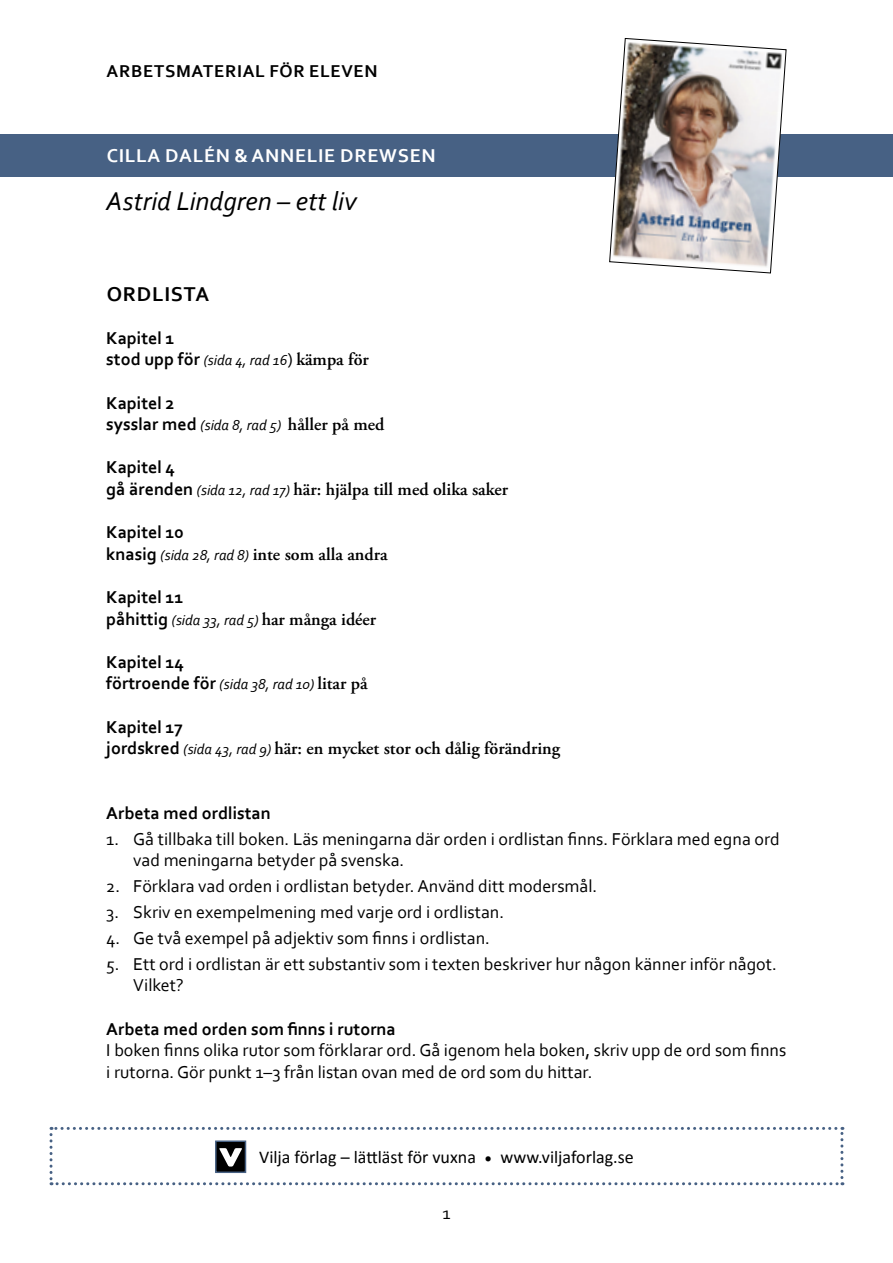
<style>
.page{position:relative;width:893px;height:1263px;background:#fff}
.page>*{position:absolute;margin:0;border:0;box-sizing:border-box;transform-origin:0 0}
.t1{font:italic 27px "Corbel";color:#000}
.t2{font:700 21px "Corbel";letter-spacing:.04em;color:#000}
.t3{font:700 19.5px "Corbel";letter-spacing:.04em;color:#fff}
.t4{font:18px/21.6px "Corbel";color:#000}
.t5{font:600 18px "Adobe Garamond Pro";color:#000}
.t6{font:700 18px "Corbel";color:#000}
.t7{font:18px "Calibri";color:#000}
.t8{font:700 18px "Corbel";letter-spacing:.04em;color:#000}
.t9{font:italic 15px "Corbel";color:#000}
.s1{font-weight:700;font-style:normal;font-size:18px}
.s2{font-style:normal;font-size:18px}
.s3{font-family:"Adobe Garamond Pro";font-weight:600;font-style:normal;font-size:18px}
.s4{font-family:"Corbel";font-weight:700}
.s5{font-family:"Corbel";font-weight:400;font-style:italic;font-size:15px}
</style>
<div class="page">
<div style="left:0;top:134px;width:893px;height:42px;background:#476184"></div>
<img style="left:609px;top:38px;width:177px;height:235px">
<svg style="left:50px;top:1127px;width:793px;height:58px"></svg>
<div style="left:215px;top:1140px;width:31px;height:33px;border:2px solid #476184"></div>
<p class="t8" style="left:107px;top:60px;width:272px">ARBETSMATERIAL FÖR ELEVEN</p>
<p class="t3" style="left:107px;top:144px;width:331px">CILLA DALÉN &amp; ANNELIE DREWSEN</p>
<h1 class="t1" style="left:106px;top:184px;width:252px">Astrid Lindgren – ett liv</h1>
<p class="t2" style="left:107px;top:281px;width:104px">ORDLISTA</p>
<p class="t6" style="left:106px;top:327px;width:70px">Kapitel 1</p>
<p class="t9" style="left:106px;top:351px;width:264px"><span class="s1">stod upp för</span> (sida 4, rad 16<span class="s2">)</span> <span class="s3">kämpa för</span></p>
<p class="t6" style="left:106px;top:391px;width:70px">Kapitel 2</p>
<p class="t9" style="left:106px;top:416px;width:280px"><span class="s1">sysslar med</span> (sida 8, rad 5) <span class="s3">håller på med</span></p>
<p class="t6" style="left:106px;top:456px;width:70px">Kapitel 4</p>
<p class="t5" style="left:106px;top:479px;width:403px"><span class="s4">gå ärenden</span> <span class="s5">(sida 12, rad 17)</span> här: hjälpa till med olika saker</p>
<p class="t6" style="left:106px;top:521px;width:79px">Kapitel 10</p>
<p class="t5" style="left:106px;top:544px;width:283px"><span class="s4">knasig</span> <span class="s5">(sida 28, rad 8)</span> inte som alla andra</p>
<p class="t6" style="left:106px;top:586px;width:79px">Kapitel 11</p>
<p class="t9" style="left:106px;top:610px;width:271px"><span class="s1">påhittig</span> (sida 33, rad 5) <span class="s3">har många idéer</span></p>
<p class="t6" style="left:106px;top:651px;width:79px">Kapitel 14</p>
<p class="t9" style="left:106px;top:675px;width:263px"><span class="s1">förtroende för</span> (sida 38, rad 10) <span class="s3">litar på</span></p>
<p class="t6" style="left:106px;top:715px;width:78px">Kapitel 17</p>
<p class="t5" style="left:106px;top:738px;width:455px"><span class="s4">jordskred</span> <span class="s5">(sida 43, rad 9)</span> här: en mycket stor och dålig förändring</p>
<p class="t6" style="left:106px;top:802px;width:166px">Arbeta med ordlistan</p>
<p class="t4" style="left:133px;top:828px;width:648px;text-indent:-27px">1. Gå tillbaka till boken. Läs meningarna där orden i ordlistan finns. Förklara med egna ord vad meningarna betyder på svenska.</p>
<p class="t4" style="left:106px;top:875px;width:492px">2. Förklara vad orden i ordlistan betyder. Använd ditt modersmål.</p>
<p class="t4" style="left:106px;top:901px;width:399px">3. Skriv en exempelmening med varje ord i ordlistan.</p>
<p class="t4" style="left:106px;top:927px;width:385px">4. Ge två exempel på adjektiv som finns i ordlistan.</p>
<p class="t4" style="left:133px;top:953px;width:645px;text-indent:-27px">5. Ett ord i ordlistan är ett substantiv som i texten beskriver hur någon känner inför något.<br>Vilket?</p>
<p class="t6" style="left:106px;top:1017px;width:291px">Arbeta med orden som finns i rutorna</p>
<p class="t4" style="left:106px;top:1039px;width:681px">I boken finns olika rutor som förklarar ord. Gå igenom hela boken, skriv upp de ord som finns i rutorna. Gör punkt 1–3 från listan ovan med de ord som du hittar.</p>
<p class="t7" style="left:259px;top:1144px;width:376px">Vilja förlag – lättläst för vuxna <sub>•</sub> www.viljaforlag.se</p>
<p class="t4" style="left:442px;top:1202px;width:10px">1</p>
</div>
